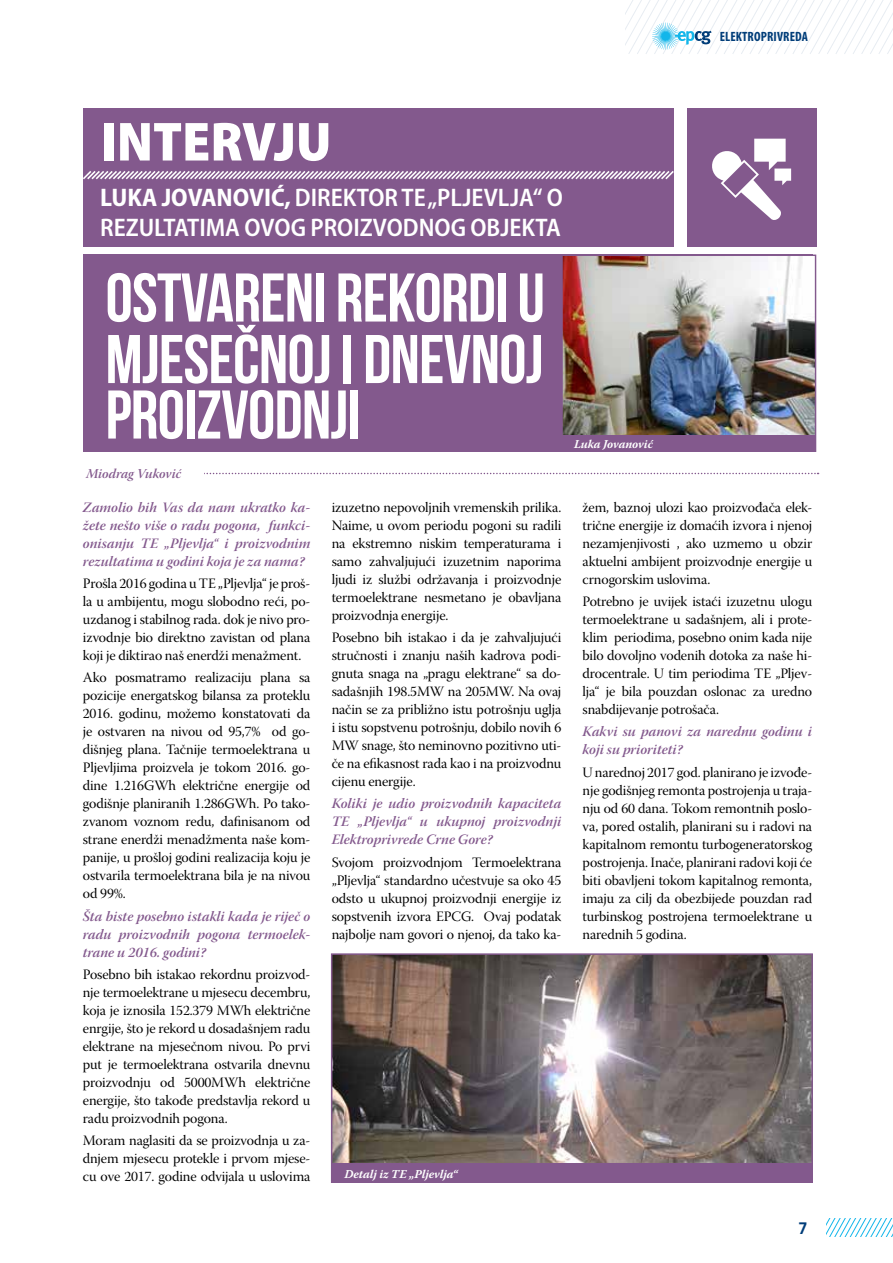
<style>
.page{position:relative;width:893px;height:1263px;background:#fff}
.page>*{position:absolute;margin:0;border:0;box-sizing:border-box;transform-origin:0 0}
.t1{font:700 68.7px/61.5px "Bebas Neue";letter-spacing:-.01em;color:#fff}
.t2{font:900 semi-condensed 55.5px "Myriad Pro";color:#fff}
.t3{font:600 semi-condensed 25.5px/30.6px "Myriad Pro";color:#fff}
.t4{font:500 18px "Klavika";color:#003d79}
.t5{font:14.25px/18px "Warnock Pro Subh";letter-spacing:-.01em;color:#000;text-align:justify}
.t6{font:14.25px/18px "Warnock Pro Semibold It Subh";color:#83598d;text-align:justify}
.t7{font:700 condensed 13.5px "Myriad Pro";letter-spacing:.01em;color:#003d79}
.t8{font:13.5px "Warnock Pro Semibold It Subh";color:#83598d}
.t9{font:italic 700 12px "Warnock Pro";letter-spacing:-.01em;color:#fff}
.s1{font-weight:700}
</style>
<div class="page">
<svg style="left:625px;top:0;width:268px;height:54px"></svg>
<svg style="left:826px;top:1219px;width:67px;height:17px"></svg>
<div style="left:83px;top:254px;width:729px;height:198px;background:#83598d"></div>
<div style="left:83px;top:108px;width:591px;height:139px;background:#83598d"></div>
<svg style="left:83px;top:171px;width:591px;height:9px"></svg>
<img style="left:563px;top:257px;width:251px;height:178px">
<div style="left:561px;top:255px;width:255px;height:197px;border:1px solid #83598d"></div>
<svg style="left:204px;top:473px;width:614px;height:1px"></svg>
<div style="left:687px;top:108px;width:129px;height:139px;background:#83598d"></div>
<svg style="left:712px;top:139px;width:79px;height:81px"></svg>
<div style="left:561px;top:435px;width:255px;height:17px;background:#83598d"></div>
<img style="left:334px;top:956px;width:476px;height:208px">
<div style="left:331px;top:953px;width:482px;height:230px;border:2px solid #83598d"></div>
<div style="left:332px;top:1164px;width:481px;height:19px;background:#83598d"></div>
<p class="t7" style="left:720px;top:28px;width:90px">ELEKTROPRIVREDA</p>
<h2 class="t2" style="left:100px;top:110px;width:233px">INTERVJU</h2>
<h3 class="t3" style="left:100px;top:182px;width:464px"><span class="s1">LUKA JOVANOVIĆ,</span> DIREKTOR TE „PLJEVLJA“ O<br>REZULTATIMA OVOG PROIZVODNOG OBJEKTA</h3>
<h1 class="t1" style="left:106px;top:266px;width:441px">OSTVARENI REKORDI U<br>MJESEČNOJ I DNEVNOJ</h1>
<h1 class="t1" style="left:106px;top:383px;width:256px">PROIZVODNJI</h1>
<p class="t8" style="left:86px;top:465px;width:97px">Miodrag Vuković</p>
<p class="t6" style="left:83px;top:498px;width:229px">Zamolio bih Vas da nam ukratko ka&shy;žete nešto više o radu pogona, funkci&shy;onisanju TE „Pljevlja“ i proizvodnim rezultatima u godini koja je za nama?</p>
<p class="t5" style="left:83px;top:576px;width:229px">Prošla 2016 godina u TE „Pljevlja“ je proš&shy;la u ambijentu, mogu slobodno reći, po&shy;uzdanog i stabilnog rada. dok je nivo pro&shy;izvodnje bio direktno zavistan od plana koji je diktirao naš enerdži menažment.</p>
<p class="t5" style="left:83px;top:670px;width:229px">Ako posmatramo realizaciju plana sa pozicije energatskog bilansa za proteklu 2016. godinu, možemo konstatovati da je ostvaren na nivou od 95,7% od go&shy;dišnjeg plana. Tačnije termoelektrana u Pljevljima proizvela je tokom 2016. go&shy;dine 1.216GWh električne energije od godišnje planiranih 1.286GWh. Po tako&shy;zvanom voznom redu, dafinisanom od strane enerdži menadžmenta naše kom&shy;panije, u prošloj godini realizacija koju je ostvarila termoelektrana bila je na nivou od 99%.</p>
<p class="t6" style="left:83px;top:906px;width:229px">Šta biste posebno istakli kada je riječ o radu proizvodnih pogona termoelek&shy;trane u 2016. godini?</p>
<p class="t5" style="left:83px;top:967px;width:229px">Posebno bih istakao rekordnu proizvod&shy;nje termoelektrane u mjesecu decembru, koja je iznosila 152.379 MWh električne enrgije, što je rekord u dosadašnjem radu elektrane na mjesečnom nivou. Po prvi put je termoelektrana ostvarila dnevnu proizvodnju od 5000MWh električne energije, što takođe predstavlja rekord u radu proizvodnih pogona.</p>
<p class="t5" style="left:83px;top:1133px;width:229px">Moram naglasiti da se proizvodnja u za&shy;dnjem mjesecu protekle i prvom mjese&shy;cu ove 2017. godine odvijala u uslovima</p>
<p class="t5" style="left:332px;top:500px;width:231px">izuzetno nepovoljnih vremenskih prilika.<br>Naime, u ovom periodu pogoni su radili na ekstremno niskim temperaturama i samo zahvaljujući izuzetnim naporima ljudi iz službi održavanja i proizvodnje termoelektrane nesmetano je obavljana proizvodnja energije.</p>
<p class="t5" style="left:332px;top:630px;width:231px">Posebno bih istakao i da je zahvaljujući stručnosti i znanju naših kadrova podi&shy;gnuta snaga na „pragu elektrane“ sa do&shy;sadašnjih 198.5MW na 205MW. Na ovaj način se za približno istu potrošnju uglja i istu sopstvenu potrošnju, dobilo novih 6<br>MW snage, što neminovno pozitivno uti&shy;če na efikasnost rada kao i na proizvodnu cijenu energije.</p>
<p class="t6" style="left:332px;top:794px;width:231px">Koliki je udio proizvodnih kapaciteta TE „Pljevlja“ u ukupnoj proizvodnji Elektroprivrede Crne Gore?</p>
<p class="t5" style="left:332px;top:855px;width:231px">Svojom proizvodnjom Termoelektrana „Pljevlja“ standardno učestvuje sa oko 45 odsto u ukupnoj proizvodnji energije iz sopstvenih izvora EPCG. Ovaj podatak najbolje nam govori o njenoj, da tako ka-</p>
<p class="t9" style="left:344px;top:1167px;width:115px">Detalj iz TE „Pljevlja“</p>
<p class="t9" style="left:574px;top:437px;width:80px">Luka Jovanović</p>
<p class="t5" style="left:583px;top:500px;width:231px">žem, baznoj ulozi kao proizvođača elek&shy;trične energije iz domaćih izvora i njenoj nezamjenjivosti , ako uzmemo u obzir aktuelni ambijent proizvodnje energije u crnogorskim uslovima.</p>
<p class="t5" style="left:583px;top:594px;width:231px">Potrebno je uvijek istaći izuzetnu ulogu termoelektrane u sadašnjem, ali i prote&shy;klim periodima, posebno onim kada nije bilo dovoljno vodenih dotoka za naše hi&shy;drocentrale. U tim periodima TE „Pljev&shy;lja“ je bila pouzdan oslonac za uredno snabdijevanje potrošača.</p>
<p class="t6" style="left:583px;top:722px;width:231px">Kakvi su panovi za narednu godinu i koji su prioriteti?</p>
<p class="t5" style="left:583px;top:765px;width:231px">U narednoj 2017 god. planirano je izvođe&shy;nje godišnjeg remonta postrojenja u traja&shy;nju od 60 dana. Tokom remontnih poslo&shy;va, pored ostalih, planirani su i radovi na kapitalnom remontu turbogeneratorskog postrojenja. Inače, planirani radovi koji će biti obavljeni tokom kapitalnog remonta, imaju za cilj da obezbijede pouzdan rad turbinskog postrojena termoelektrane u narednih 5 godina.</p>
<p class="t4" style="left:799px;top:1218px;width:10px">7</p>
</div>
